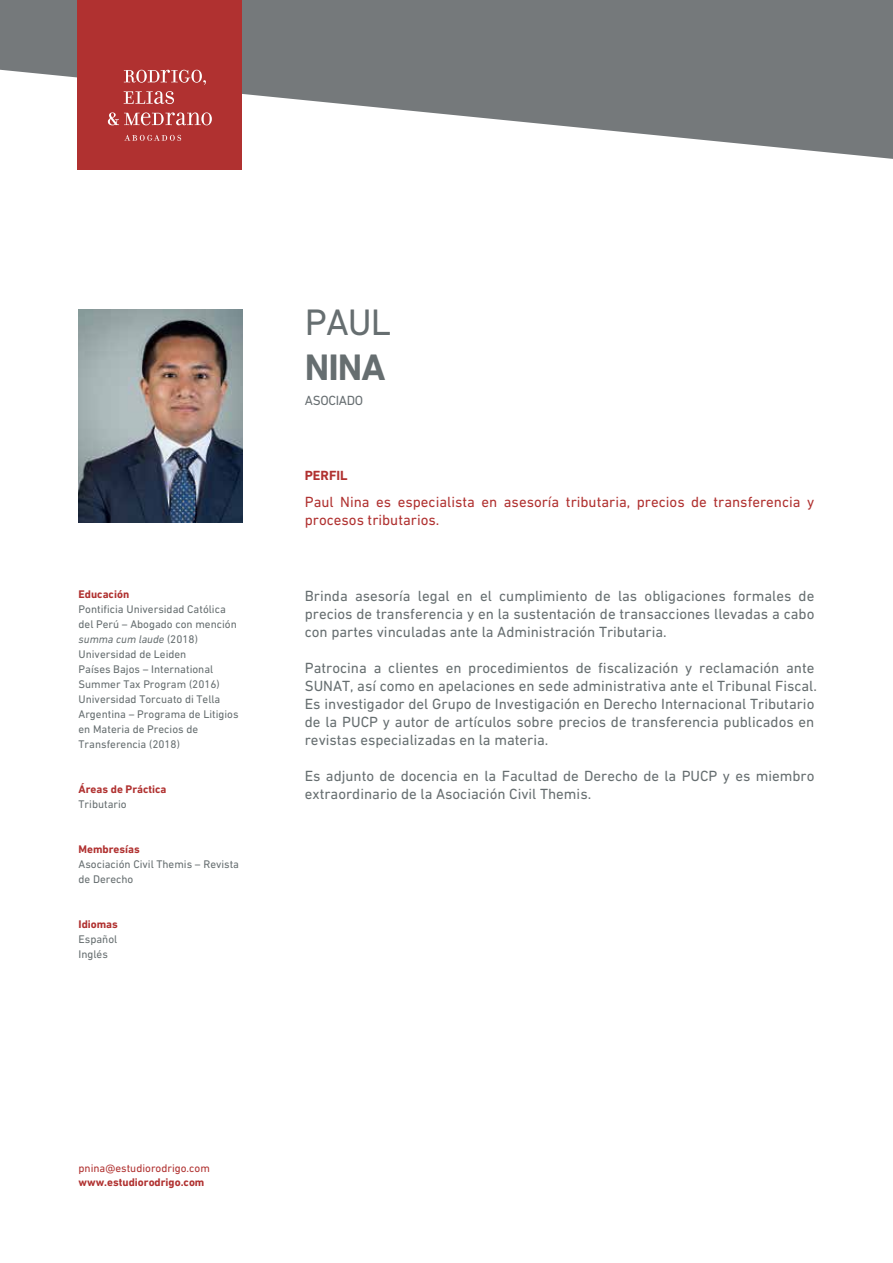
<style>
.page{position:relative;width:893px;height:1263px;background:#fff}
.page>*{position:absolute;margin:0;border:0;box-sizing:border-box;transform-origin:0 0}
.t1{font:37.5px "DIN Next LT Pro";color:#666e70}
.t2{font:700 37.5px "DIN Next LT Pro";color:#666e70}
.t3{font:15px/18px "DIN Next LT Pro";color:#666e70}
.t4{font:15px/18px "DIN Next LT Pro";color:#b03130}
.t5{font:13.5px "DIN Next LT Pro";letter-spacing:-.025em;color:#686f72}
.t6{font:700 13.5px "DIN Next LT Pro";color:#b03130}
.t7{font:11.25px/15px "DIN Next LT Pro";color:#666e70}
.t8{font:700 11.25px "DIN Next LT Pro";color:#b03130}
.t9{font:11.25px "DIN Next LT Pro";color:#b03130}
.s1{font-style:italic}
</style>
<div class="page">
<svg style="left:0;top:0;width:893px;height:159px;fill:#75797b"></svg>
<img style="left:79px;top:309px;width:163px;height:214px">
<div style="left:77px;top:0;width:165px;height:169px;background:#b03130"></div>
<svg style="left:124px;top:70px;width:82px;height:15px"></svg>
<svg style="left:124px;top:91px;width:50px;height:13px"></svg>
<svg style="left:108px;top:112px;width:104px;height:13px"></svg>
<svg style="left:124px;top:135px;width:57px;height:6px"></svg>
<p class="t8" style="left:79px;top:588px;width:52px">Educación</p>
<p class="t7" style="left:79px;top:602px;width:162px">Pontificia Universidad Católica del Perú – Abogado con mención <span class="s1">summa cum laude</span> (2018)<br>Universidad de Leiden<br>Países Bajos – International<br>Summer Tax Program (2016)<br>Universidad Torcuato di Tella<br>Argentina – Programa de Litigios en Materia de Precios de<br>Transferencia (2018)</p>
<p class="t8" style="left:79px;top:783px;width:90px">Áreas de Práctica</p>
<p class="t7" style="left:79px;top:797px;width:50px">Tributario</p>
<p class="t8" style="left:79px;top:843px;width:63px">Membresías</p>
<p class="t7" style="left:79px;top:857px;width:162px">Asociación Civil Themis – Revista de Derecho</p>
<p class="t8" style="left:79px;top:918px;width:41px">Idiomas</p>
<p class="t7" style="left:79px;top:932px;width:40px">Español<br>Inglés</p>
<h1 class="t1" style="left:305px;top:301px;width:88px">PAUL</h1>
<h1 class="t2" style="left:305px;top:345px;width:82px">NINA</h1>
<p class="t5" style="left:305px;top:392px;width:60px">ASOCIADO</p>
<p class="t6" style="left:305px;top:468px;width:44px">PERFIL</p>
<p class="t4" style="left:305px;top:493px;width:511px">Paul Nina es especialista en asesoría tributaria, precios de transferencia y procesos tributarios.</p>
<p class="t3" style="left:305px;top:587px;width:511px;text-align:justify">Brinda asesoría legal en el cumplimiento de las obligaciones formales de precios de transferencia y en la sustentación de transacciones llevadas a cabo con partes vinculadas ante la Administración Tributaria.</p>
<p class="t3" style="left:305px;top:659px;width:514px">Patrocina a clientes en procedimientos de fiscalización y reclamación ante SUNAT, así como en apelaciones en sede administrativa ante el Tribunal Fiscal.<br>Es investigador del Grupo de Investigación en Derecho Internacional Tributario de la PUCP y autor de artículos sobre precios de transferencia publicados en revistas especializadas en la materia.</p>
<p class="t3" style="left:305px;top:767px;width:511px">Es adjunto de docencia en la Facultad de Derecho de la PUCP y es miembro extraordinario de la Asociación Civil Themis.</p>
<p class="t9" style="left:79px;top:1162px;width:133px">pnina@estudiorodrigo.com</p>
<p class="t8" style="left:79px;top:1175px;width:127px">www.estudiorodrigo.com</p>
</div>
